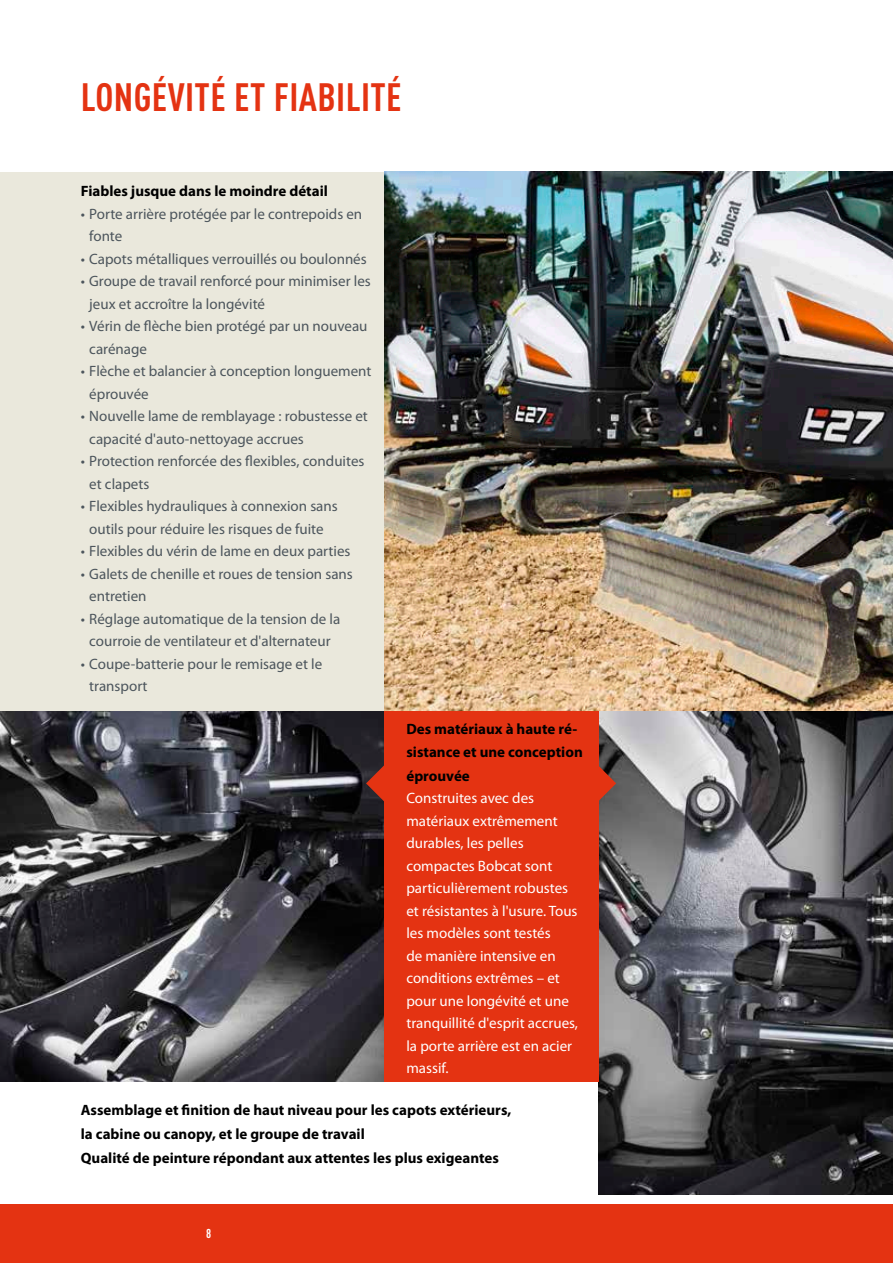
<style>
.page{position:relative;width:893px;height:1263px;background:#fff}
.page>*{position:absolute;margin:0;border:0;box-sizing:border-box;transform-origin:0 0}
.t1{font:700 condensed 39px "DIN Pro";letter-spacing:.01em;color:#e43312}
.t2{font:15px/22.5px "Myriad Pro";color:#4c555c}
.t3{font:15px/22.5px "Myriad Pro";color:#fff}
.t4{font:700 15px/24px "Myriad Pro";color:#000}
.t5{font:700 condensed 12.75px "DIN Pro";color:#fff}
</style>
<div class="page">
<div style="left:0;top:1204px;width:893px;height:59px;background:#e43312"></div>
<img style="left:598px;top:710px;width:295px;height:484px">
<img style="left:0;top:711px;width:384px;height:370px">
<div style="left:384px;top:710px;width:214px;height:371px;background:#e43312"></div>
<div style="left:0;top:172px;width:384px;height:538px;background:#eae8dc"></div>
<img style="left:384px;top:172px;width:509px;height:538px">
<svg style="left:598px;top:765px;width:18px;height:36px"></svg>
<svg style="left:366px;top:765px;width:18px;height:36px"></svg>
<h1 class="t1" style="left:81px;top:67px;width:322px">LONGÉVITÉ ET FIABILITÉ</h1>
<p class="t4" style="left:81px;top:178px;width:249px">Fiables jusque dans le moindre détail</p>
<p class="t2" style="left:89px;top:202px;width:274px;text-indent:-9px">• Porte arrière protégée par le contrepoids en fonte</p>
<p class="t2" style="left:81px;top:247px;width:287px">• Capots métalliques verrouillés ou boulonnés</p>
<p class="t2" style="left:89px;top:269px;width:283px;text-indent:-9px">• Groupe de travail renforcé pour minimiser les jeux et accroître la longévité</p>
<p class="t2" style="left:89px;top:314px;width:280px;text-indent:-9px">• Vérin de flèche bien protégé par un nouveau carénage</p>
<p class="t2" style="left:89px;top:359px;width:284px;text-indent:-9px">• Flèche et balancier à conception longuement éprouvée</p>
<p class="t2" style="left:89px;top:404px;width:280px;text-indent:-9px">• Nouvelle lame de remblayage : robustesse et capacité d'auto-nettoyage accrues</p>
<p class="t2" style="left:89px;top:449px;width:277px;text-indent:-9px">• Protection renforcée des flexibles, conduites et clapets</p>
<p class="t2" style="left:81px;top:494px;width:258px;text-align:center">• Flexibles hydrauliques à connexion sans outils pour réduire les risques de fuite</p>
<p class="t2" style="left:81px;top:539px;width:271px">• Flexibles du vérin de lame en deux parties</p>
<p class="t2" style="left:89px;top:562px;width:265px;text-indent:-9px">• Galets de chenille et roues de tension sans entretien</p>
<p class="t2" style="left:81px;top:607px;width:261px;text-align:center">• Réglage automatique de la tension de la courroie de ventilateur et d'alternateur</p>
<p class="t2" style="left:89px;top:652px;width:234px;text-indent:-9px">• Coupe-batterie pour le remisage et le transport</p>
<p class="t4" style="left:406px;top:717px;width:178px;line-height:22.5px">Des matériaux à haute ré&shy;sistance et une conception</p>
<p class="t4" style="left:406px;top:763px;width:65px">éprouvée</p>
<p class="t3" style="left:406px;top:787px;width:173px">Construites avec des matériaux extrêmement durables, les pelles compactes Bobcat sont particulièrement robustes et résistantes à l'usure. Tous les modèles sont testés<br>de manière intensive en conditions extrêmes – et pour une longévité et une tranquillité d'esprit accrues, la porte arrière est en acier massif.</p>
<p class="t4" style="left:81px;top:1097px;width:432px">Assemblage et finition de haut niveau pour les capots extérieurs, la cabine ou canopy, et le groupe de travail<br>Qualité de peinture répondant aux attentes les plus exigeantes</p>
<p class="t5" style="left:206px;top:1224px;width:7px">8</p>
</div>
